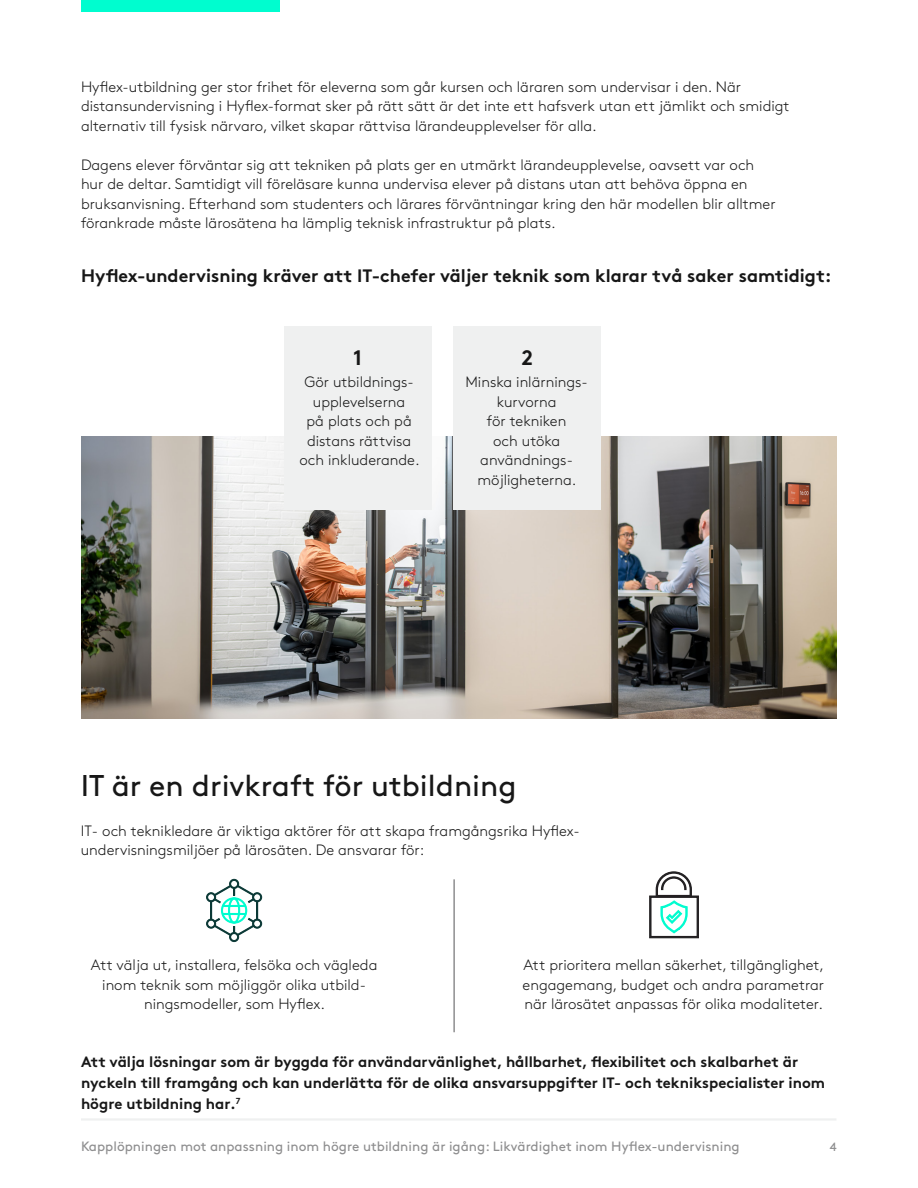
<style>
.page{position:relative;width:918px;height:1188px;background:#fff}
.page>*{position:absolute;margin:0;border:0;box-sizing:border-box;transform-origin:0 0}
.t1{font:30px "Brown";color:#171717}
.t2{font:700 21px "Brown";color:#171717}
.t3{font:700 18px "Brown";color:#171717}
.t4{font:300 15px/19.5px "Brown Pro";color:#171717}
.t5{font:700 15px/21px "Brown Pro";color:#171717}
.t6{font:13.5px "Brown";color:#8e8e8f}
.t7{font:12px "Brown";color:#8e8e8f}
</style>
<div class="page">
<hr style="left:81px;top:1118px;width:755px;height:3px;background:#eff0f0">
<div style="left:81px;top:0;width:199px;height:12px;background:#00fdcf"></div>
<img style="left:81px;top:437px;width:755px;height:282px">
<div style="left:284px;top:326px;width:147px;height:183px;background:#eff0f0"></div>
<div style="left:453px;top:326px;width:148px;height:183px;background:#eff0f0"></div>
<hr style="left:453px;top:879px;width:2px;height:153px;background:#8e8e8f">
<svg style="left:206px;top:879px;width:56px;height:63px"></svg>
<div style="left:222px;top:905px;width:24px;height:2px;border:1px solid #00fdcf"></div>
<div style="left:222px;top:913px;width:24px;height:2px;border:1px solid #00fdcf"></div>
<svg style="left:649px;top:871px;width:50px;height:68px"></svg>
<p class="t4" style="left:81px;top:76px;width:710px">Hyflex-utbildning ger stor frihet för eleverna som går kursen och läraren som undervisar i den. När distansundervisning i Hyflex-format sker på rätt sätt är det inte ett hafsverk utan ett jämlikt och smidigt alternativ till fysisk närvaro, vilket skapar rättvisa lärandeupplevelser för alla.</p>
<p class="t4" style="left:81px;top:154px;width:696px">Dagens elever förväntar sig att tekniken på plats ger en utmärkt lärandeupplevelse, oavsett var och hur de deltar. Samtidigt vill föreläsare kunna undervisa elever på distans utan att behöva öppna en bruksanvisning. Efterhand som studenters och lärares förväntningar kring den här modellen blir alltmer förankrade måste lärosätena ha lämplig teknisk infrastruktur på plats.</p>
<p class="t3" style="left:81px;top:261px;width:752px">Hyflex-undervisning kräver att IT-chefer väljer teknik som klarar två saker samtidigt:</p>
<p class="t2" style="left:353px;top:341px;width:10px">1</p>
<p class="t4" style="left:299px;top:371px;width:122px;text-align:center">Gör utbildnings&shy;upplevelserna<br>på plats och på distans rättvisa och inkluderande.</p>
<p class="t2" style="left:522px;top:341px;width:13px">2</p>
<p class="t4" style="left:465px;top:371px;width:124px;text-align:center">Minska inlärnings&shy;kurvorna<br>för tekniken<br>och utöka användnings&shy;möjligheterna.</p>
<p class="t1" style="left:81px;top:762px;width:437px">IT är en drivkraft för utbildning</p>
<p class="t4" style="left:81px;top:820px;width:500px">IT- och teknikledare är viktiga aktörer för att skapa framgångsrika Hyflex&shy;undervisningsmiljöer på lärosäten. De ansvarar för:</p>
<p class="t4" style="left:91px;top:954px;width:288px;text-align:center">Att välja ut, installera, felsöka och vägleda inom teknik som möjliggör olika utbild&shy;ningsmodeller, som Hyflex.</p>
<p class="t4" style="left:523px;top:954px;width:303px;text-align:justify">Att prioritera mellan säkerhet, tillgänglighet, engagemang, budget och andra parametrar när lärosätet anpassas för olika modaliteter.</p>
<p class="t5" style="left:81px;top:1049px;width:746px">Att välja lösningar som är byggda för användarvänlighet, hållbarhet, flexibilitet och skalbarhet är nyckeln till framgång och kan underlätta för de olika ansvarsuppgifter IT- och teknikspecialister inom högre utbildning har.<sup>7</sup></p>
<p class="t6" style="left:81px;top:1136px;width:660px">Kapplöpningen mot anpassning inom högre utbildning är igång: Likvärdighet inom Hyflex-undervisning</p>
<p class="t7" style="left:830px;top:1137px;width:8px">4</p>
</div>
